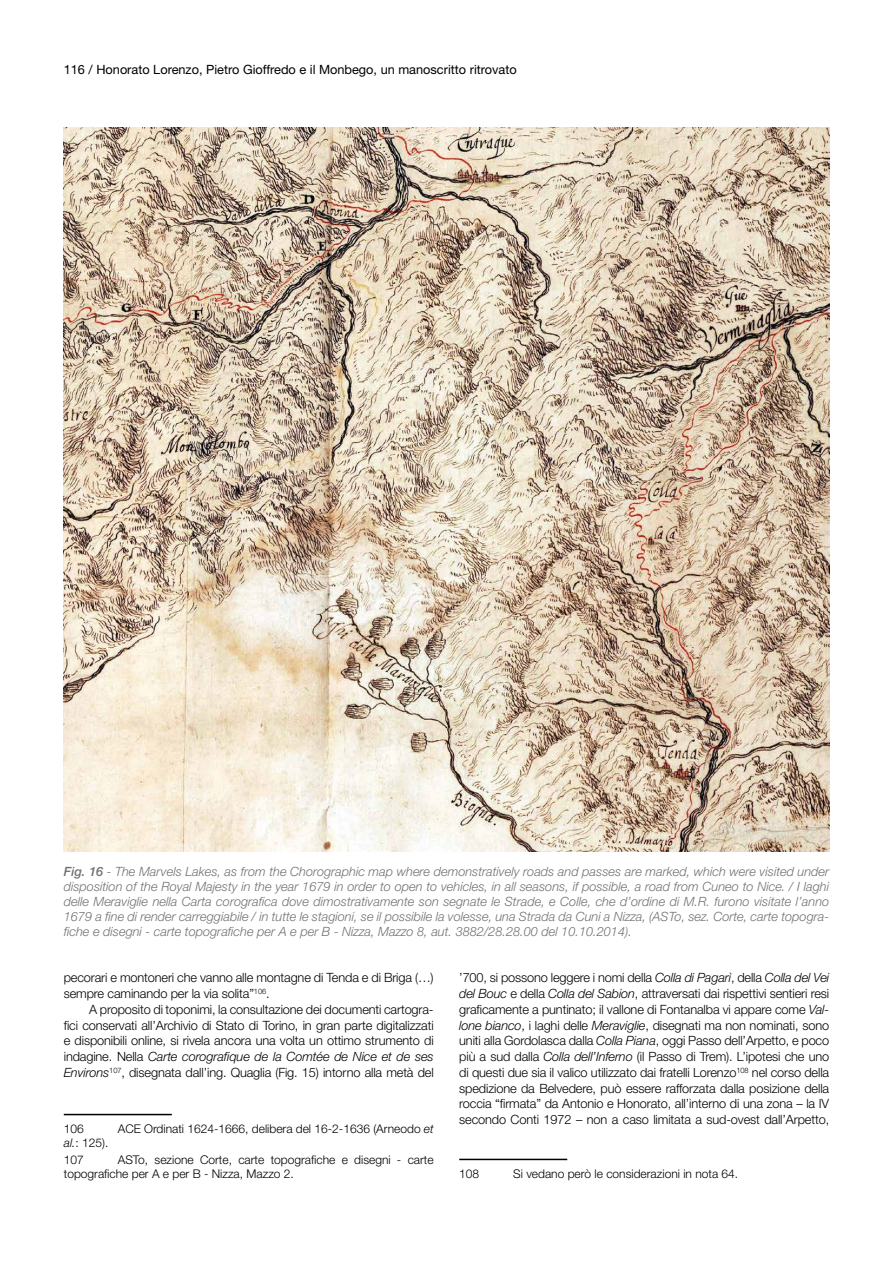
<style>
.page{position:relative;width:893px;height:1263px;background:#fff}
.page>*{position:absolute;margin:0;border:0;box-sizing:border-box;transform-origin:0 0}
.t1{font:300 12.75px/15.8px "Helvetica Neue";letter-spacing:-.01em;color:#000;text-align:justify}
.t2{font:italic 300 12.75px/15px "Helvetica Neue";color:#707172;text-align:justify}
.t3{font:12.75px "Helvetica Neue";color:#000}
.t4{font:300 12px/16.4px "Helvetica Neue";color:#000}
.s1{font-weight:500}
.s2{font-style:italic}
</style>
<div class="page">
<hr style="left:64px;top:1114px;width:108px;height:1px;background:#000">
<hr style="left:459px;top:1159px;width:108px;height:1px;background:#000">
<img style="left:64px;top:128px;width:765px;height:723px">
<p class="t3" style="left:64px;top:62px;width:454px">116 / Honorato Lorenzo, Pietro Gioffredo e il Monbego, un manoscritto ritrovato</p>
<p class="t2" style="left:64px;top:864px;width:767px"><span class="s1">Fig. 16</span> - The Marvels Lakes, as from the Chorographic map where demonstratively roads and passes are marked, which were visited under disposition of the Royal Majesty in the year 1679 in order to open to vehicles, in all seasons, if possible, a road from Cuneo to Nice. / I laghi delle Meraviglie nella Carta corografica dove dimostrativamente son segnate le Strade, e Colle, che d’ordine di M.R. furono visitate l’anno 1679 a fine di render carreggiabile / in tutte le stagioni, se il possibile la volesse, una Strada da Cuni a Nizza, (ASTo, sez. Corte, carte topogra&shy;fiche e disegni - carte topografiche per A e per B - Nizza, Mazzo 8, aut. 3882/28.28.00 del 10.10.2014).</p>
<p class="t1" style="left:64px;top:969px;width:371px">pecorari e montoneri che vanno alle montagne di Tenda e di Briga (…) sempre caminando per la via solita”<sup>106</sup>.</p>
<p class="t1" style="left:64px;top:1001px;width:371px;text-indent:26px">A proposito di toponimi, la consultazione dei documenti cartogra&shy;fici conservati all’Archivio di Stato di Torino, in gran parte digitalizzati e disponibili online, si rivela ancora una volta un ottimo strumento di indagine. Nella <span class="s2">Carte corografique de la Comtée de Nice et de ses Environs</span><sup>107</sup>, disegnata dall’ing. Quaglia (Fig. 15) intorno alla metà del</p>
<p class="t4" style="left:64px;top:1120px;width:22px">106</p>
<p class="t4" style="left:118px;top:1120px;width:317px">ACE Ordinati 1624-1666, delibera del 16-2-1636 (Arneodo <span class="s2">et</span></p>
<p class="t4" style="left:64px;top:1134px;width:46px"><span class="s2">al.</span>: 125).<br>107</p>
<p class="t4" style="left:64px;top:1152px;width:371px;line-height:14.2px;text-indent:54px">ASTo, sezione Corte, carte topografiche e disegni - carte topografiche per A e per B - Nizza, Mazzo 2.</p>
<p class="t1" style="left:459px;top:970px;width:371px">’700, si possono leggere i nomi della <span class="s2">Colla di Pagarì</span>, della <span class="s2">Colla del Vei del Bouc</span> e della <span class="s2">Colla del Sabion</span>, attraversati dai rispettivi sentieri resi graficamente a puntinato; il vallone di Fontanalba vi appare come <span class="s2">Val&shy;lone bianco</span>, i laghi delle <span class="s2">Meraviglie</span>, disegnati ma non nominati, sono uniti alla Gordolasca dalla <span class="s2">Colla Piana</span>, oggi Passo dell’Arpetto, e poco più a sud dalla <span class="s2">Colla dell’Inferno</span> (il Passo di Trem). L’ipotesi che uno di questi due sia il valico utilizzato dai fratelli Lorenzo<sup>108</sup> nel corso della spedizione da Belvedere, può essere rafforzata dalla posizione della roccia “firmata” da Antonio e Honorato, all’interno di una zona – la IV secondo Conti 1972 – non a caso limitata a sud-ovest dall’Arpetto,</p>
<p class="t4" style="left:459px;top:1165px;width:22px">108</p>
<p class="t4" style="left:513px;top:1165px;width:226px">Si vedano però le considerazioni in nota 64.</p>
</div>
